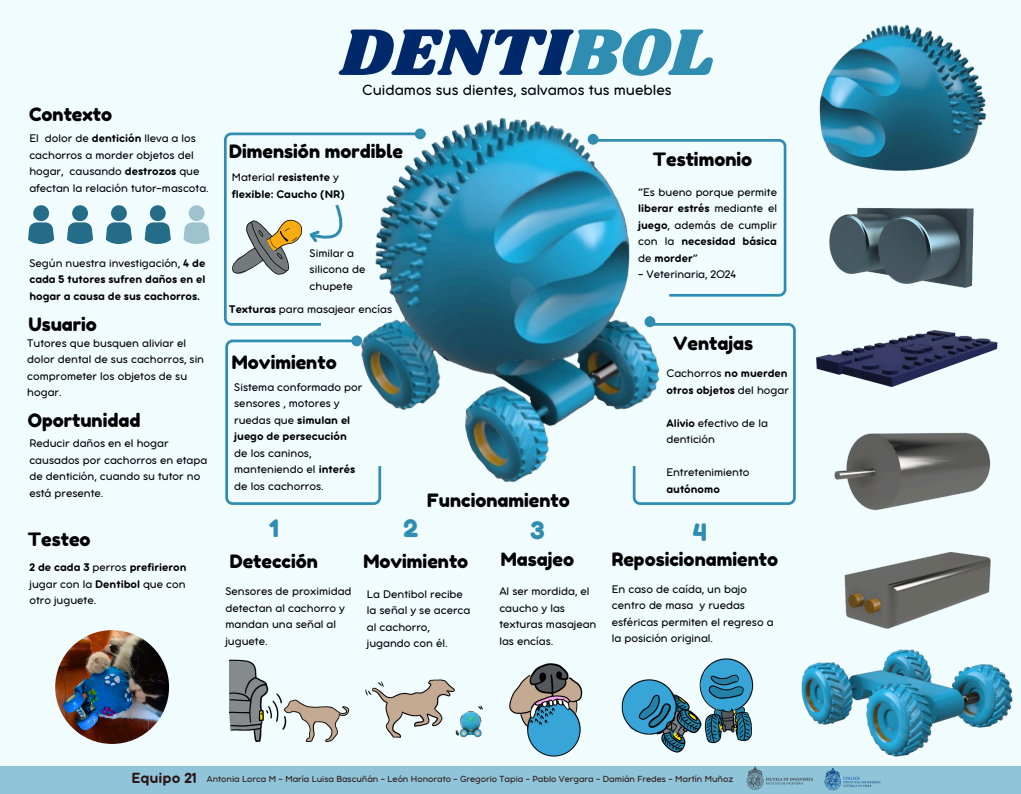
<style>
.page{position:relative;width:1021px;height:794px;background:#f1fcff}
.page>*{position:absolute;margin:0;border:0;box-sizing:border-box;transform-origin:0 0}
.t1{font:68.24px "Shrikhand";color:#00296b}
.t2{font:24px "Fredoka One";color:#308db2}
.t3{font:18.4px "Fredoka One";color:#000}
.t4{font:16px "Aristotelica Pro Tx";color:#000}
.t5{font:16px "Aristotelica Pro Tx Bld";color:#2a1614}
.t6{font:12px/16.5px "Aristotelica Pro Tx";color:#000}
.t7{font:12px/16.5px "Aristotelica Pro Tx Bld";color:#000}
.t8{font:9.6px "Aristotelica Pro Tx";color:#2a1614}
.s1{color:#308db2}
.s2{font-family:"Aristotelica Pro Tx Bld"}
.s3{font-family:"Aristotelica Pro Tx"}
</style>
<div class="page">
<div style="left:0;top:766px;width:1020px;height:28px;background:#90c4d8"></div>
<img style="left:746px;top:766px;width:67px;height:24px">
<img style="left:360px;top:117px;width:296px;height:365px">
<svg style="left:145px;top:205px;width:26px;height:39px"></svg>
<svg style="left:183px;top:205px;width:27px;height:39px"></svg>
<svg style="left:106px;top:205px;width:26px;height:39px"></svg>
<svg style="left:28px;top:205px;width:26px;height:39px"></svg>
<svg style="left:67px;top:205px;width:26px;height:39px"></svg>
<img style="left:824px;top:768px;width:57px;height:23px">
<img style="left:509px;top:663px;width:74px;height:94px">
<img style="left:230px;top:659px;width:120px;height:84px">
<img style="left:365px;top:679px;width:118px;height:59px">
<svg style="left:224px;top:131px;width:194px;height:196px"></svg>
<div style="left:416px;top:130px;width:8px;height:8px;background:#308db2;border-radius:50%"></div>
<div style="left:415px;top:128px;width:10px;height:11px;border:3px solid #308db2;border-radius:50%"></div>
<svg style="left:225px;top:338px;width:157px;height:167px"></svg>
<div style="left:353px;top:337px;width:8px;height:8px;background:#308db2;border-radius:50%"></div>
<div style="left:351px;top:335px;width:11px;height:11px;border:3px solid #308db2;border-radius:50%"></div>
<svg style="left:589px;top:138px;width:198px;height:160px"></svg>
<div style="left:589px;top:135px;width:8px;height:8px;background:#308db2;border-radius:50%"></div>
<div style="left:587px;top:134px;width:11px;height:11px;border:3px solid #308db2;border-radius:50%"></div>
<img style="left:55px;top:630px;width:114px;height:114px;border-radius:50%">
<svg style="left:631px;top:322px;width:165px;height:183px"></svg>
<div style="left:646px;top:318px;width:8px;height:8px;background:#308db2;border-radius:50%"></div>
<div style="left:644px;top:316px;width:11px;height:11px;border:3px solid #308db2;border-radius:50%"></div>
<img style="left:224px;top:208px;width:102px;height:90px">
<svg style="left:304px;top:199px;width:55px;height:56px"></svg>
<img style="left:621px;top:658px;width:133px;height:95px">
<img style="left:844px;top:551px;width:147px;height:78px">
<img style="left:801px;top:649px;width:212px;height:108px">
<img style="left:834px;top:432px;width:157px;height:78px">
<img style="left:816px;top:330px;width:182px;height:57px">
<img style="left:829px;top:208px;width:145px;height:80px">
<img style="left:819px;top:24px;width:167px;height:147px">
<h5 class="t1" style="left:340px;top:5px;width:375px">DENTI<span class="s1">BOL</span></h5>
<h2 class="t3" style="left:29px;top:103px;width:85px">Contexto</h2>
<h5 class="t6" style="left:29px;top:131px;width:181px">El dolor de <span class="s2">dentición</span> lleva a los cachorros a morder objetos del hogar, causando <span class="s2">destrozos</span> que afectan la relación tutor-mascota.</h5>
<h2 class="t7" style="left:29px;top:256px;width:178px;text-align:justify"><span class="s3">Según nuestra investigación,</span> 4 de cada 5 tutores sufren daños en el hogar a causa de sus cachorros.</h2>
<p class="t3" style="left:28px;top:313px;width:70px">Usuario</p>
<h5 class="t6" style="left:27px;top:336px;width:178px">Tutores que busquen aliviar el dolor dental de sus cachorros, sin comprometer los objetos de su hogar.</h5>
<h5 class="t3" style="left:28px;top:409px;width:114px">Oportunidad</h5>
<p class="t6" style="left:29px;top:436px;width:179px">Reducir daños en el hogar causados por cachorros en etapa de dentición, cuando su tutor no está presente.</p>
<p class="t3" style="left:28px;top:528px;width:64px">Testeo</p>
<p class="t6" style="left:30px;top:560px;width:158px;text-align:justify"><span class="s2">2 de cada 3</span> perros <span class="s2">prefirieron </span>jugar con la <span class="s2">Dentibol</span> que con otro juguete.</p>
<h5 class="t4" style="left:362px;top:85px;width:311px">Cuidamos sus dientes, salvamos tus muebles</h5>
<h5 class="t3" style="left:229px;top:140px;width:175px">Dimensión mordible</h5>
<h2 class="t7" style="left:232px;top:170px;width:115px"><span class="s3">Material</span> resistente <span class="s3">y </span>flexible: Caucho (NR)</h2>
<h5 class="t6" style="left:310px;top:246px;width:57px">Similar a silicona de chupete</h5>
<h5 class="t3" style="left:652px;top:148px;width:101px">Testimonio</h5>
<h5 class="t6" style="left:638px;top:185px;width:140px;text-align:justify">“Es bueno porque permite <span class="s2">liberar estrés</span> mediante el <span class="s2">juego</span>, además de cumplir con la <span class="s2">necesidad básica </span>de <span class="s2">morder</span>”</h5>
<h5 class="t6" style="left:638px;top:267px;width:100px">- Veterinaria, 2024</h5>
<h2 class="t6" style="left:229px;top:301px;width:164px"><span class="s2">Texturas</span> para masajear encías</h2>
<h2 class="t3" style="left:232px;top:351px;width:106px">Movimiento</h2>
<p class="t3" style="left:673px;top:332px;width:81px">Ventajas</p>
<h2 class="t7" style="left:666px;top:366px;width:124px"><span class="s3">Cachorros</span> no muerden otros objetos <span class="s3">del hogar</span></h2>
<h4 class="t6" style="left:666px;top:415px;width:103px"><span class="s2">Alivio</span> efectivo de la dentición</h4>
<p class="t6" style="left:666px;top:465px;width:85px">Entretenimiento <span class="s2">autónomo</span></p>
<h5 class="t6" style="left:234px;top:380px;width:130px">Sistema conformado por sensores , motores y ruedas que <span class="s2">simulan el juego de persecución </span>de los caninos, manteniendo el <span class="s2">interés </span>de los cachorros.</h5>
<p class="t2" style="left:269px;top:514px;width:11px">1</p>
<h5 class="t2" style="left:403px;top:514px;width:16px">2</h5>
<h2 class="t2" style="left:530px;top:515px;width:16px">3</h2>
<p class="t2" style="left:692px;top:517px;width:16px">4</p>
<p class="t3" style="left:427px;top:488px;width:144px">Funcionamiento</p>
<p class="t3" style="left:230px;top:550px;width:90px">Detección</p>
<p class="t3" style="left:363px;top:550px;width:106px">Movimiento</p>
<p class="t6" style="left:367px;top:586px;width:105px">La Dentibol recibe la señal y se acerca al cachorro, jugando con él.</p>
<p class="t6" style="left:225px;top:584px;width:128px">Sensores de proximidad detectan al cachorro y mandan una señal al juguete.</p>
<p class="t3" style="left:501px;top:548px;width:75px">Masajeo</p>
<p class="t6" style="left:499px;top:584px;width:99px">Al ser mordida, el caucho y las texturas masajean las encías.</p>
<h5 class="t6" style="left:612px;top:581px;width:163px">En caso de caída, un bajo centro de masa y ruedas esféricas permiten el regreso a la posición original.</h5>
<p class="t3" style="left:612px;top:548px;width:168px">Reposicionamiento</p>
<p class="t5" style="left:131px;top:773px;width:67px">Equipo 21</p>
<h2 class="t8" style="left:207px;top:776px;width:528px">Antonia Lorca M - María Luisa Bascuñán - León Honorato - Gregorio Tapia - Pablo Vergara - Damián Fredes - Martín Muñoz</h2>
</div>
